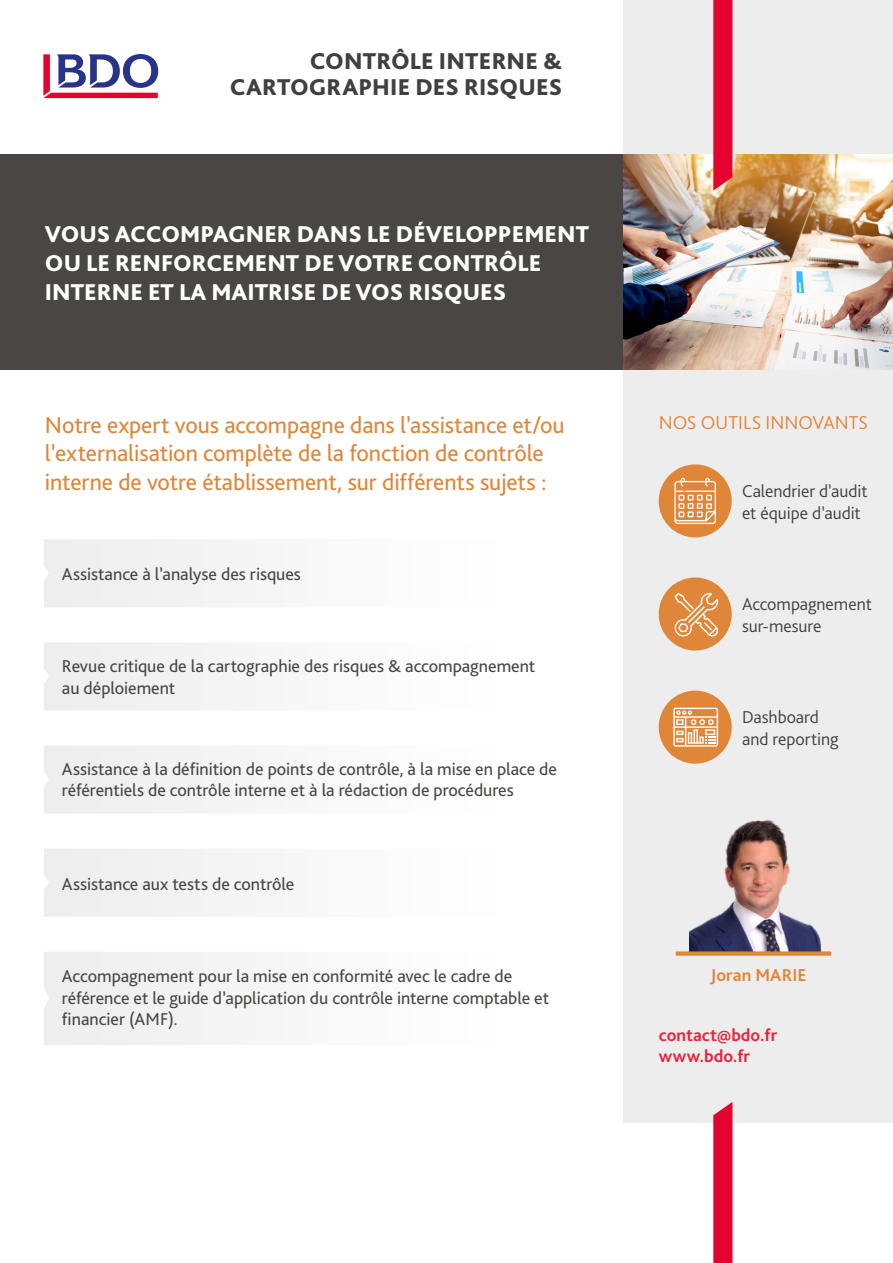
<style>
.page{position:relative;width:893px;height:1263px;background:#fff}
.page>*{position:absolute;margin:0;border:0;box-sizing:border-box;transform-origin:0 0}
.t1{font:24px/28.8px "Bliss Pro";letter-spacing:-.005em;color:#df8639}
.t2{font:800 24px/28.8px "Bliss Pro";color:#fff}
.t3{font:800 24px/25.5px "Bliss Pro";letter-spacing:.005em;color:#404040;text-align:right}
.t4{font:300 19.5px "Bliss Pro";color:#df8639}
.t5{font:18px/21.6px "Bliss Pro";letter-spacing:-.005em;color:#494643}
.t6{font:300 18px/21.6px "Bliss Pro";letter-spacing:-.005em;color:#404040}
.t7{font:700 18px "Bliss Pro";color:#e6253e}
.t8{font:700 18px "Bliss Pro";letter-spacing:.005em;color:#df8639}
.t9{font:700 18px "Bliss Pro";color:#e6213d}
</style>
<div class="page">
<div style="left:624px;top:0;width:269px;height:1123px;background:#eeedee"></div>
<div style="left:0;top:154px;width:626px;height:216px;background:#494643"></div>
<img style="left:624px;top:154px;width:269px;height:216px">
<svg style="left:43px;top:54px;width:115px;height:44px"></svg>
<svg style="left:713px;top:1102px;width:19px;height:161px;background:#e41039"></svg>
<svg style="left:713px;top:0;width:19px;height:191px;background:#e40d34"></svg>
<div style="left:44px;top:539px;width:189px;height:68px;background:#f2f1f2"></div>
<div style="left:44px;top:849px;width:189px;height:68px;background:#f2f1f2"></div>
<div style="left:44px;top:746px;width:189px;height:67px;background:#f2f1f2"></div>
<div style="left:44px;top:952px;width:189px;height:93px;background:#f2f1f2"></div>
<div style="left:44px;top:642px;width:189px;height:68px;background:#f2f1f2"></div>
<img style="left:689px;top:820px;width:131px;height:131px">
<div style="left:676px;top:951px;width:155px;height:5px;background:#df8639"></div>
<div style="left:659px;top:464px;width:73px;height:73px;background:#df8639;border-radius:50%"></div>
<svg style="left:674px;top:478px;width:42px;height:46px"></svg>
<div style="left:659px;top:577px;width:73px;height:73px;background:#df8639;border-radius:50%"></div>
<div style="left:659px;top:691px;width:73px;height:73px;background:#df8639;border-radius:50%"></div>
<svg style="left:673px;top:708px;width:45px;height:39px"></svg>
<svg style="left:675px;top:593px;width:44px;height:44px"></svg>
<h1 class="t3" style="left:230px;top:48px;width:334px">CONTRÔLE INTERNE &amp;<br>CARTOGRAPHIE DES RISQUES</h1>
<h1 class="t2" style="left:45px;top:220px;width:546px">VOUS ACCOMPAGNER DANS LE DÉVELOPPEMENT<br>OU LE RENFORCEMENT DE VOTRE CONTRÔLE<br>INTERNE ET LA MAITRISE DE VOS RISQUES</h1>
<h1 class="t1" style="left:45px;top:410px;width:521px">Notre expert vous accompagne dans l’assistance et/ou l’externalisation complète de la fonction de contrôle interne de votre établissement, sur différents sujets :</h1>
<p class="t5" style="left:62px;top:563px;width:241px">Assistance à l’analyse des risques</p>
<p class="t5" style="left:62px;top:655px;width:475px">Revue critique de la cartographie des risques &amp; accompagnement au déploiement</p>
<p class="t5" style="left:62px;top:757px;width:497px">Assistance à la définition de points de contrôle, à la mise en place de référentiels de contrôle interne et à la rédaction de procédures</p>
<p class="t5" style="left:62px;top:873px;width:234px">Assistance aux tests de contrôle</p>
<p class="t5" style="left:62px;top:965px;width:489px">Accompagnement pour la mise en conformité avec le cadre de référence et le guide d’application du contrôle interne comptable et financier (AMF).</p>
<p class="t4" style="left:659px;top:411px;width:211px">NOS OUTILS INNOVANTS</p>
<p class="t6" style="left:742px;top:480px;width:127px">Calendrier d’audit et équipe d’audit</p>
<p class="t6" style="left:742px;top:593px;width:131px">Accompagnement sur-mesure</p>
<p class="t6" style="left:742px;top:706px;width:98px">Dashboard and reporting</p>
<p class="t8" style="left:710px;top:963px;width:98px">Joran MARIE</p>
<p class="t7" style="left:659px;top:1024px;width:120px">contact@bdo.fr</p>
<p class="t9" style="left:659px;top:1045px;width:93px">www.bdo.fr</p>
</div>
